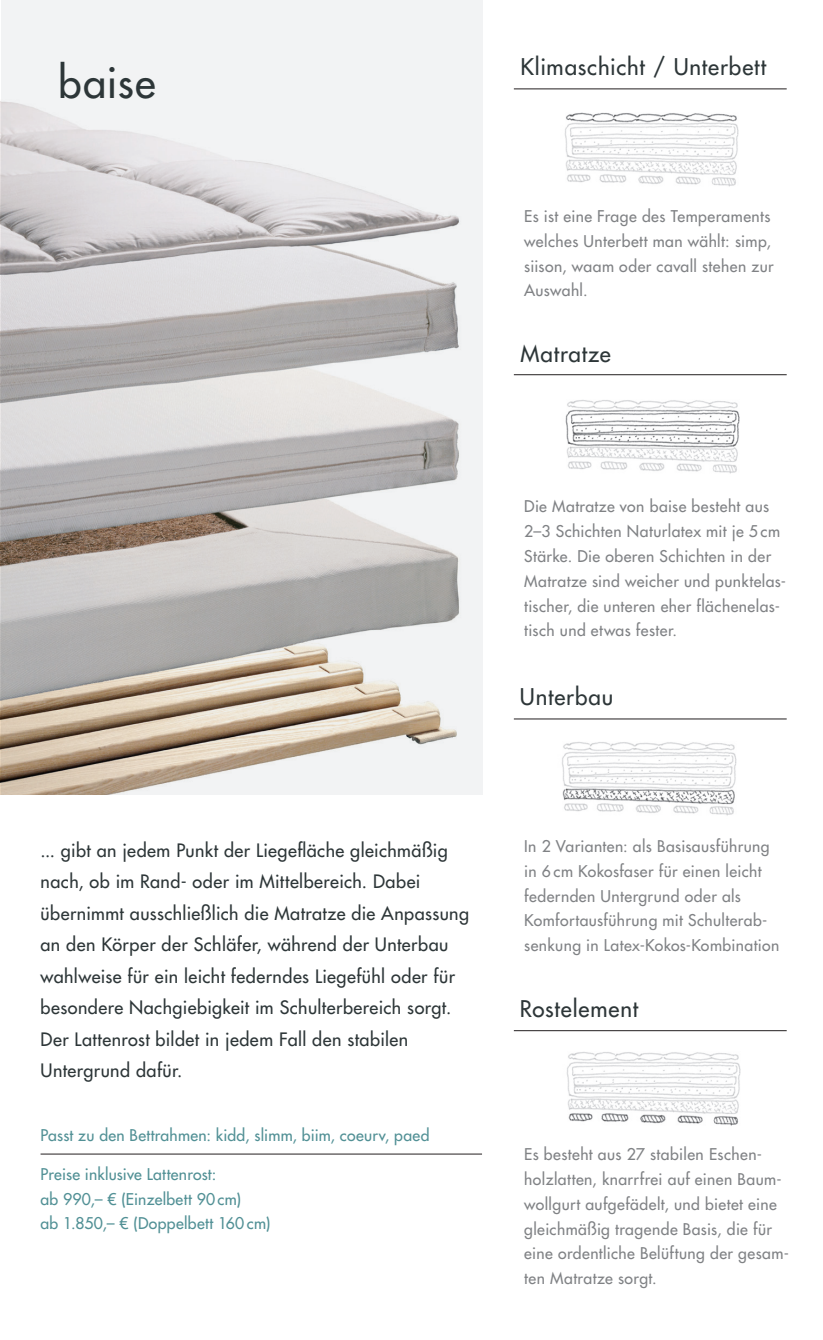
<style>
.page{position:relative;width:823px;height:1340px;background:#fff}
.page>*{position:absolute;margin:0;border:0;box-sizing:border-box;transform-origin:0 0}
.t1{font:500 41.62px "Futura LT Pro";letter-spacing:.02em;color:#2d3638}
.t2{font:500 22.28px "Futura LT Pro";letter-spacing:.04em;color:#2d3638}
.t3{font:500 18px/31.5px "Futura LT Pro";letter-spacing:.025em;color:#2d3638}
.t4{font:500 15.75px/24.8px "Futura LT Pro";letter-spacing:.03em;color:#808285}
.t5{font:500 15.75px/24.8px "Futura LT Pro";letter-spacing:.015em;color:#519095}
</style>
<div class="page">
<div style="left:1px;top:0;width:481px;height:794px;background:#f2f3f4"></div>
<img style="left:1px;top:101px;width:459px;height:693px">
<hr style="left:41px;top:1153px;width:441px;height:1px;background:#231f20">
<img style="left:565px;top:112px;width:174px;height:75px">
<img style="left:565px;top:400px;width:175px;height:74px">
<img style="left:562px;top:742px;width:175px;height:74px">
<img style="left:567px;top:1052px;width:174px;height:74px">
<hr style="left:514px;top:88px;width:272px;height:1px;background:#231f20">
<hr style="left:514px;top:374px;width:272px;height:1px;background:#231f20">
<hr style="left:514px;top:718px;width:272px;height:1px;background:#231f20">
<hr style="left:514px;top:1030px;width:272px;height:1px;background:#231f20">
<h1 class="t1" style="left:58px;top:52px;width:98px">baise</h1>
<h2 class="t2" style="left:520px;top:50px;width:247px">Klimaschicht / Unterbett</h2>
<p class="t4" style="left:524px;top:203px;width:251px">Es ist eine Frage des Temperaments welches Unterbett man wählt: simp, siison, waam oder cavall stehen zur<br>Auswahl.</p>
<h2 class="t2" style="left:520px;top:337px;width:92px">Matratze</h2>
<p class="t3" style="left:41px;top:833px;width:430px">... gibt an jedem Punkt der Liegefläche gleichmäßig nach, ob im Rand- oder im Mittelbereich. Dabei übernimmt ausschließlich die Matratze die Anpassung an den Körper der Schläfer, während der Unterbau wahlweise für ein leicht federndes Liegefühl oder für besondere Nachgiebigkeit im Schulterbereich sorgt.<br>Der Lattenrost bildet in jedem Fall den stabilen Untergrund dafür.</p>
<p class="t5" style="left:41px;top:1122px;width:390px">Passt zu den Bettrahmen: kidd, slimm, biim, coeurv, paed</p>
<p class="t5" style="left:41px;top:1160px;width:231px">Preise inklusive Lattenrost:<br>ab 990,– € (Einzelbett 90cm)<br>ab 1.850,– € (Doppelbett 160 cm)</p>
<p class="t4" style="left:524px;top:493px;width:263px">Die Matratze von baise besteht aus 2–3 Schichten Naturlatex mit je 5 cm Stärke. Die oberen Schichten in der Matratze sind weicher und punktelas&shy;tischer, die unteren eher flächenelas&shy;tisch und etwas fester.</p>
<h2 class="t2" style="left:520px;top:680px;width:95px">Unterbau</h2>
<p class="t4" style="left:524px;top:833px;width:257px">In 2 Varianten: als Basisausführung in 6 cm Kokosfaser für einen leicht federnden Untergrund oder als Komfortausführung mit Schulterab&shy;senkung in Latex-Kokos-Kombination</p>
<h2 class="t2" style="left:520px;top:992px;width:120px">Rostelement</h2>
<p class="t4" style="left:524px;top:1141px;width:266px">Es besteht aus 27 stabilen Eschen&shy;holzlatten, knarrfrei auf einen Baum&shy;wollgurt aufgefädelt, und bietet eine gleichmäßig tragende Basis, die für eine ordentliche Belüftung der gesam&shy;ten Matratze sorgt.</p>
</div>
